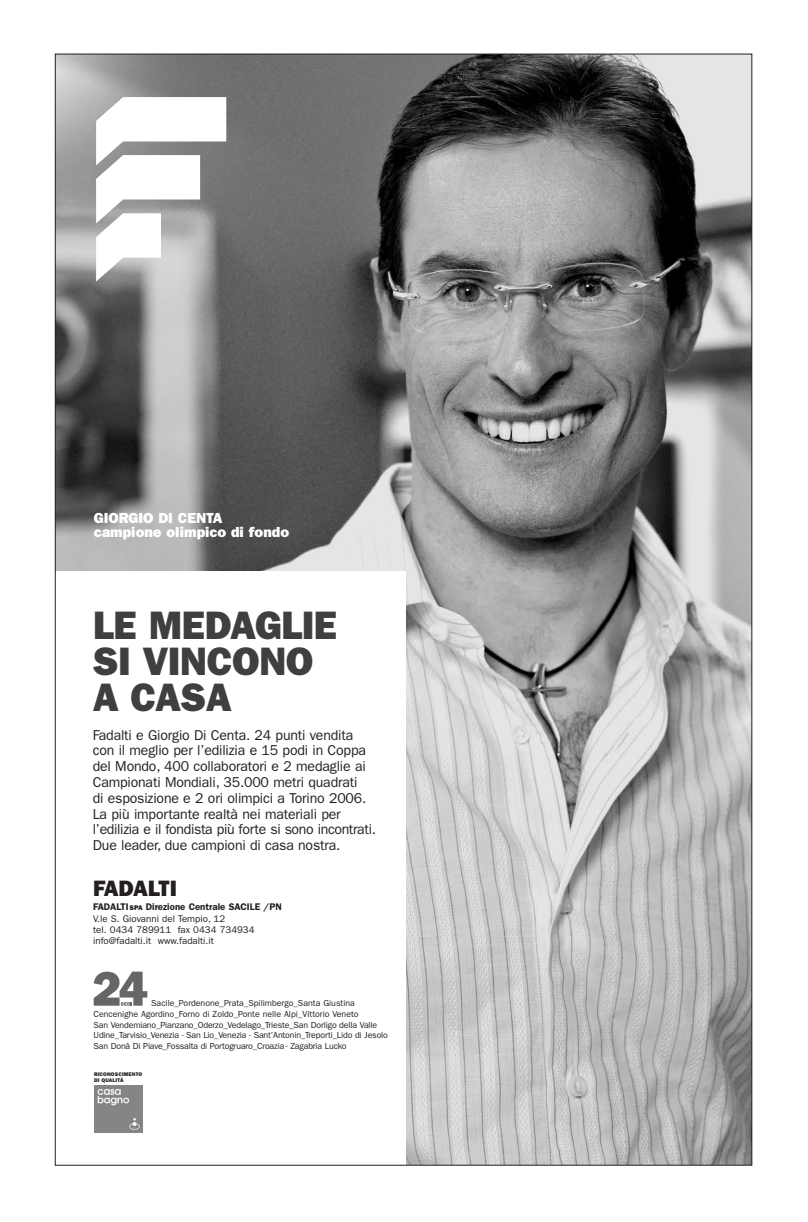
<style>
.page{position:relative;width:808px;height:1222px;background:#fff}
.page>*{position:absolute;margin:0;border:0;box-sizing:border-box;transform-origin:0 0}
.t1{font:39.9px/36.1px "Franklin Gothic Heavy+BYWWYV";letter-spacing:-.01em;color:#3f3f40}
.t2{font:22.4px "Franklin Gothic Heavy+BYWWYV";letter-spacing:-.01em;color:#231f20}
.t3{font:14.6px/14.6px "Franklin Gothic Heavy+BYWWYV";color:#fff}
.t4{font:14.3px/15.8px "Franklin Gothic Book+TEEOZA";letter-spacing:-.01em;color:#231f20}
.t5{font:9.7px/11.4px "Franklin Gothic Book+TEEOZA";color:#231f20}
.t6{font:9.7px "Franklin Gothic Demi+FUMTME";color:#231f20}
.t7{font:8.8px/10.8px "Franklin Gothic Book+TEEOZA";letter-spacing:-.02em;color:#231f20}
.t8{font:5.3px/5.5px "Franklin Gothic Heavy+BYWWYV";letter-spacing:.025em;color:#231f20}
.s1{font-family:"Franklin Gothic Heavy+BYWWYV";font-size:6.9px}
</style>
<div class="page">
<img style="left:57px;top:56px;width:693px;height:1107px">
<div style="left:56px;top:572px;width:350px;height:593px;background:#fff"></div>
<svg style="left:94px;top:971px;width:53px;height:35px"></svg>
<img style="left:94px;top:1085px;width:48px;height:47px">
<svg style="left:96px;top:97px;width:130px;height:185px"></svg>
<h3 class="t3" style="left:94px;top:510px;width:197px">GIORGIO DI CENTA campione olimpico di fondo</h3>
<h1 class="t1" style="left:93px;top:607px;width:246px">LE MEDAGLIE<br>SI VINCONO<br>A CASA</h1>
<p class="t4" style="left:93px;top:728px;width:285px">Fadalti e Giorgio Di Centa. 24 punti vendita con il meglio per l’edilizia e 15 podi in Coppa del Mondo, 400 collaboratori e 2 medaglie ai Campionati Mondiali, 35.000 metri quadrati<br>di esposizione e 2 ori olimpici a Torino 2006.<br>La più importante realtà nei materiali per l’edilizia e il fondista più forte si sono incontrati.<br>Due leader, due campioni di casa nostra.</p>
<h2 class="t2" style="left:93px;top:875px;width:85px">FADALTI</h2>
<p class="t6" style="left:93px;top:903px;width:190px">FADALTI<span class="s1">SPA</span> Direzione Centrale SACILE /PN</p>
<p class="t5" style="left:93px;top:913px;width:163px">V.le S. Giovanni del Tempio, 12<br>tel. 0434 789911 fax 0434 734934 info@fadalti.it www.fadalti.it</p>
<p class="t7" style="left:94px;top:998px;width:296px;text-indent:58px">Sacile_Pordenone_Prata_Spilimbergo_Santa Giustina Cencenighe Agordino_Forno di Zoldo_Ponte nelle Alpi_Vittorio Veneto<br>San Vendemiano_Pianzano_Oderzo_Vedelago_Trieste_San Dorligo della Valle Udine_Tarvisio_Venezia - San Lio_Venezia - Sant’Antonin_Treporti_Lido di Jesolo San Donà Di Piave_Fossalta di Portogruaro_Croazia - Zagabria Lucko</p>
<p class="t8" style="left:94px;top:1071px;width:50px">RICONOSCIMENTO<br>DI QUALITÁ</p>
</div>
